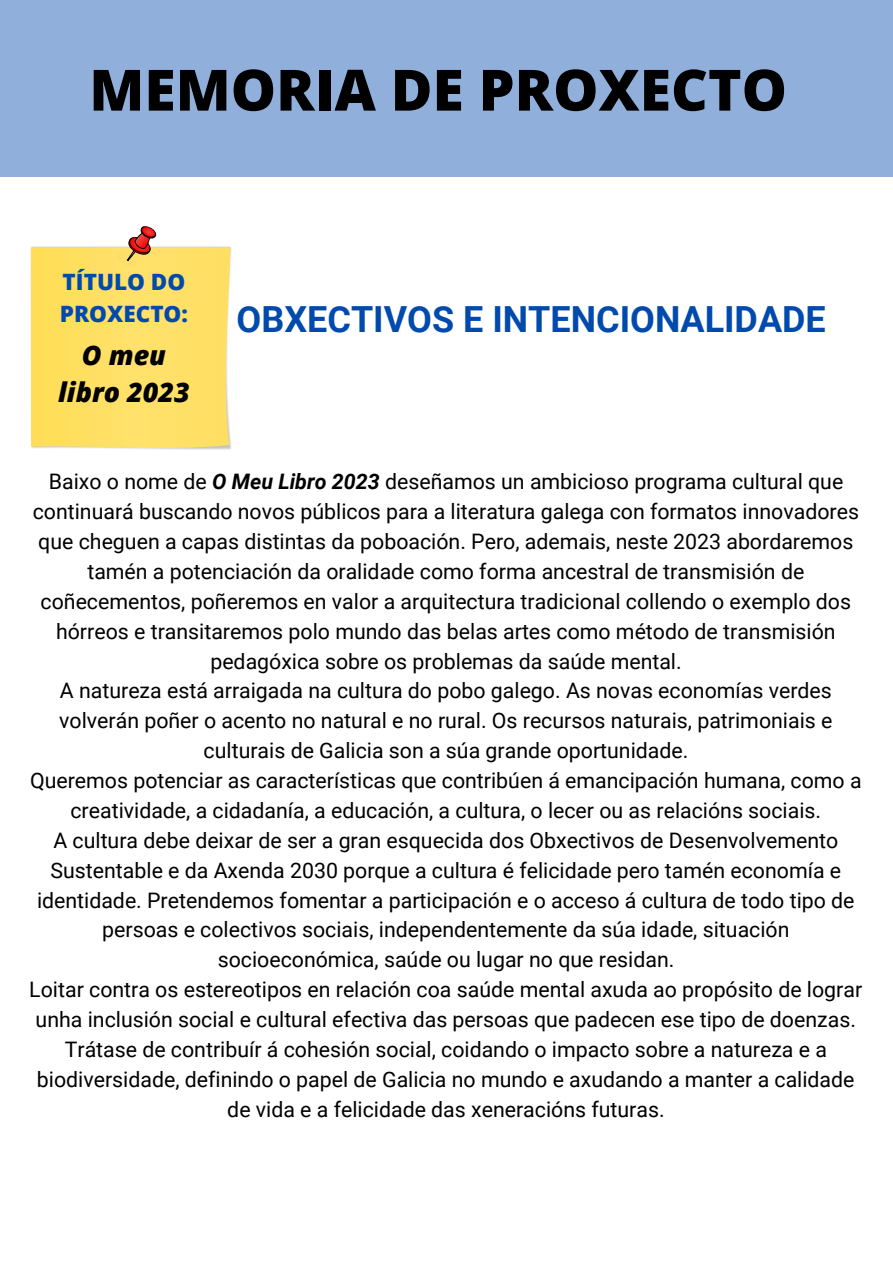
<style>
.page{position:relative;width:893px;height:1264px;background:#fff}
.page>*{position:absolute;margin:0;border:0;box-sizing:border-box;transform-origin:0 0}
.t1{font:800 57px "Open Sans";color:#000}
.t2{font:700 36px "Roboto";color:#004aad}
.t3{font:italic 800 27px/37px "Open Sans";color:#000;text-align:center}
.t4{font:800 22.5px/31.5px "Open Sans";color:#004aad}
.t5{font:21.3px/29.8px "Roboto";color:#000;text-align:center}
.s1{font-weight:700;font-style:italic}
</style>
<div class="page">
<div style="left:0;top:0;width:892px;height:177px;background:#90b0db"></div>
<svg style="left:31px;top:226px;width:199px;height:224px;background:#fde073"></svg>
<h1 class="t1" style="left:89px;top:50px;width:699px">MEMORIA DE PROXECTO</h1>
<p class="t4" style="left:60px;top:266px;width:130px">TÍTULO DO<br>PROXECTO:</p>
<p class="t3" style="left:58px;top:336px;width:133px">O meu libro 2023</p>
<h2 class="t2" style="left:236px;top:298px;width:590px">OBXECTIVOS E INTENCIONALIDADE</h2>
<p class="t5" style="left:29px;top:467px;width:834px">Baixo o nome de <span class="s1">O Meu Libro 2023</span> deseñamos un ambicioso programa cultural que continuará buscando novos públicos para a literatura galega con formatos innovadores que cheguen a capas distintas da poboación. Pero, ademais, neste 2023 abordaremos tamén a potenciación da oralidade como forma ancestral de transmisión de coñecementos, poñeremos en valor a arquitectura tradicional collendo o exemplo dos hórreos e transitaremos polo mundo das belas artes como método de transmisión pedagóxica sobre os problemas da saúde mental.<br>A natureza está arraigada na cultura do pobo galego. As novas economías verdes volverán poñer o acento no natural e no rural. Os recursos naturais, patrimoniais e culturais de Galicia son a súa grande oportunidade.<br>Queremos potenciar as características que contribúen á emancipación humana, como a creatividade, a cidadanía, a educación, a cultura, o lecer ou as relacións sociais.<br>A cultura debe deixar de ser a gran esquecida dos Obxectivos de Desenvolvemento Sustentable e da Axenda 2030 porque a cultura é felicidade pero tamén economía e identidade. Pretendemos fomentar a participación e o acceso á cultura de todo tipo de persoas e colectivos sociais, independentemente da súa idade, situación socioeconómica, saúde ou lugar no que residan.<br>Loitar contra os estereotipos en relación coa saúde mental axuda ao propósito de lograr unha inclusión social e cultural efectiva das persoas que padecen ese tipo de doenzas.<br>Trátase de contribuír á cohesión social, coidando o impacto sobre a natureza e a biodiversidade, definindo o papel de Galicia no mundo e axudando a manter a calidade de vida e a felicidade das xeneracións futuras.</p>
</div>
